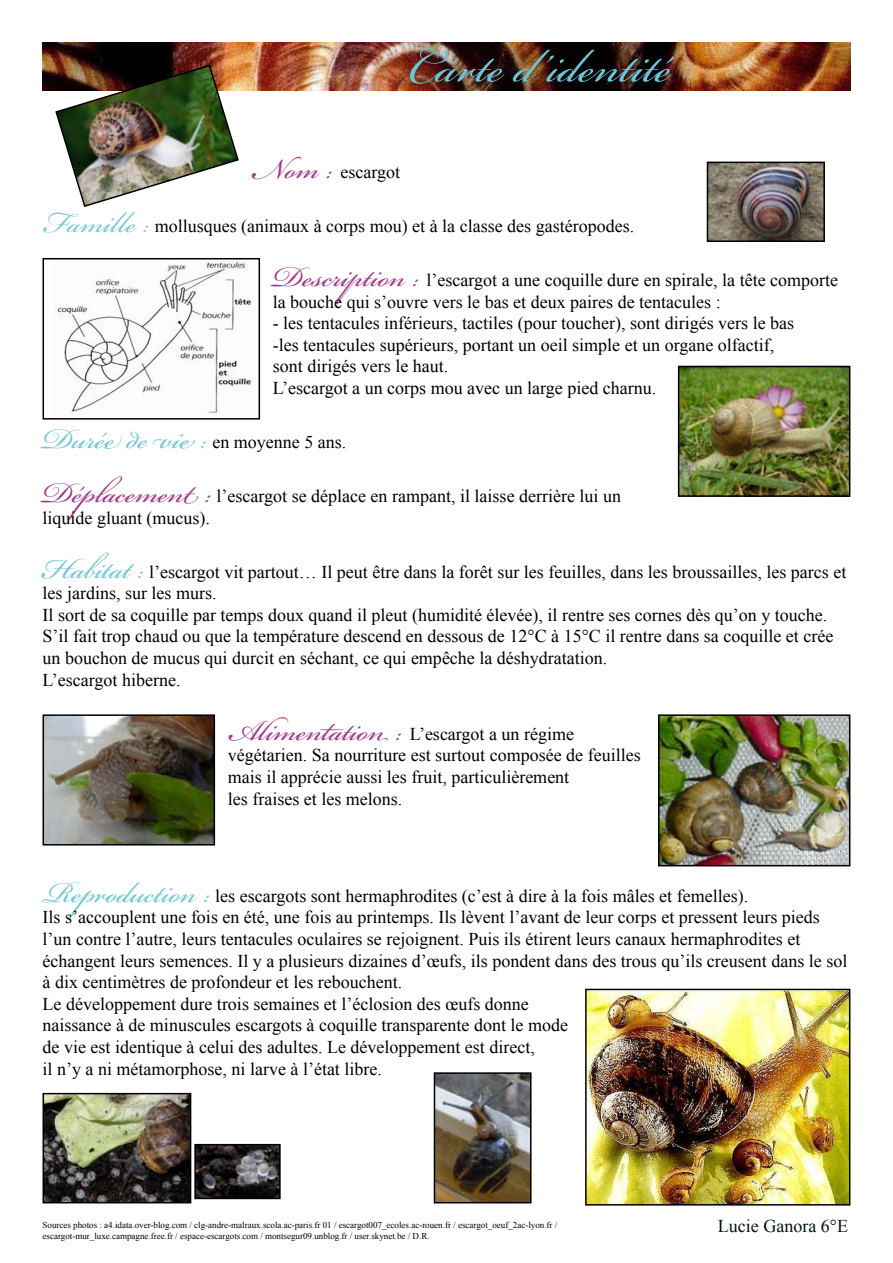
<style>
.page{position:relative;width:893px;height:1263px;background:#fff}
.page>*{position:absolute;margin:0;border:0;box-sizing:border-box;transform-origin:0 0}
.t1{font:72px "Bickham Script Pro";color:#6ac4d3}
.t2{font:45px "Bickham Script Pro";color:#a23a8b}
.t3{font:45px "Bickham Script Pro";color:#74c7d6}
.t4{font:45px "Bickham Script Pro";color:#7dcad6}
.t5{font:18px/21.6px "Times New Roman";color:#000}
.t6{font:18px "Times New Roman";color:#041312}
.t7{font:9px "Times New Roman";color:#000}
</style>
<div class="page">
<img style="left:43px;top:43px;width:807px;height:48px">
<img style="left:661px;top:717px;width:186px;height:146px">
<div style="left:658px;top:714px;width:192px;height:152px;border:2px solid #000"></div>
<img style="left:57px;top:261px;width:196px;height:152px">
<div style="left:43px;top:258px;width:217px;height:162px;border:2px solid #000"></div>
<img style="left:681px;top:369px;width:166px;height:125px">
<div style="left:678px;top:366px;width:172px;height:131px;border:2px solid #000"></div>
<img style="left:588px;top:992px;width:259px;height:210px">
<div style="left:585px;top:989px;width:265px;height:216px;border:2px solid #000"></div>
<img style="left:197px;top:1147px;width:81px;height:49px">
<div style="left:194px;top:1144px;width:87px;height:55px;border:2px solid #000"></div>
<img style="left:46px;top:1096px;width:142px;height:104px">
<div style="left:43px;top:1093px;width:148px;height:110px;border:2px solid #000"></div>
<img style="left:437px;top:1075px;width:91px;height:125px">
<div style="left:434px;top:1072px;width:97px;height:131px;border:2px solid #000"></div>
<img style="left:46px;top:717px;width:166px;height:125px">
<div style="left:43px;top:714px;width:172px;height:131px;border:2px solid #000"></div>
<img style="left:54px;top:64px;width:186px;height:143px">
<img style="left:710px;top:165px;width:112px;height:74px">
<div style="left:707px;top:162px;width:118px;height:80px;border:2px solid #000"></div>
<h1 class="t1" style="left:408px;top:14px;width:264px">Carte d’identité</h1>
<h2 class="t2" style="left:256px;top:136px;width:79px">Nom :</h2>
<p class="t5" style="left:340px;top:161px;width:61px">escargot</p>
<h2 class="t4" style="left:43px;top:190px;width:109px">Famille :</h2>
<p class="t5" style="left:155px;top:215px;width:481px">mollusques (animaux à corps mou) et à la classe des gastéropodes.</p>
<h2 class="t2" style="left:273px;top:244px;width:148px">Description :</h2>
<p class="t5" style="left:273px;top:269px;width:567px;text-indent:154px">l’escargot a une coquille dure en spirale, la tête comporte la bouche qui s’ouvre vers le bas et deux paires de tentacules :</p>
<p class="t5" style="left:273px;top:312px;width:523px">- les tentacules inférieurs, tactiles (pour toucher), sont dirigés vers le bas -les tentacules supérieurs, portant un oeil simple et un organe olfactif, sont dirigés vers le haut.<br>L’escargot a un corps mou avec un large pied charnu.</p>
<h2 class="t3" style="left:43px;top:406px;width:167px">Durée de vie :</h2>
<p class="t5" style="left:212px;top:431px;width:135px">en moyenne 5 ans.</p>
<h2 class="t2" style="left:43px;top:460px;width:171px">Déplacement :</h2>
<p class="t5" style="left:217px;top:485px;width:406px">l’escargot se déplace en rampant, il laisse derrière lui un</p>
<p class="t5" style="left:43px;top:507px;width:169px">liquide gluant (mucus).</p>
<h2 class="t3" style="left:43px;top:536px;width:104px">Habitat :</h2>
<p class="t5" style="left:43px;top:561px;width:805px;text-indent:107px">l’escargot vit partout… Il peut être dans la forêt sur les feuilles, dans les broussailles, les parcs et les jardins, sur les murs.<br>Il sort de sa coquille par temps doux quand il pleut (humidité élevée), il rentre ses cornes dès qu’on y touche.<br>S’il fait trop chaud ou que la température descend en dessous de 12°C à 15°C il rentre dans sa coquille et crée un bouchon de mucus qui durcit en séchant, ce qui empêche la déshydratation.<br>L’escargot hiberne.</p>
<h2 class="t2" style="left:228px;top:698px;width:176px">Alimentation :</h2>
<p class="t5" style="left:228px;top:723px;width:414px;text-indent:182px">L’escargot a un régime végétarien. Sa nourriture est surtout composée de feuilles mais il apprécie aussi les fruit, particulièrement<br>les fraises et les melons.</p>
<h2 class="t3" style="left:43px;top:860px;width:170px">Reproduction :</h2>
<p class="t5" style="left:43px;top:885px;width:806px;text-indent:173px">les escargots sont hermaphrodites (c’est à dire à la fois mâles et femelles).<br>Ils s’accouplent une fois en été, une fois au printemps. Ils lèvent l’avant de leur corps et pressent leurs pieds l’un contre l’autre, leurs tentacules oculaires se rejoignent. Puis ils étirent leurs canaux hermaphrodites et échangent leurs semences. Il y a plusieurs dizaines d’œufs, ils pondent dans des trous qu’ils creusent dans le sol à dix centimètres de profondeur et les rebouchent.<br>Le développement dure trois semaines et l’éclosion des œufs donne<br>naissance à de minuscules escargots à coquille transparente dont le mode<br>de vie est identique à celui des adultes. Le développement est direct,<br>il n’y a ni métamorphose, ni larve à l’état libre.</p>
<p class="t7" style="left:43px;top:1219px;width:516px">Sources photos : a4.idata.over-blog.com / clg-andre-malraux.scola.ac-paris.fr 01 / escargot007_ecoles.ac-rouen.fr / escargot_oeuf_2ac-lyon.fr /</p>
<p class="t6" style="left:718px;top:1214px;width:132px">Lucie Ganora 6°E</p>
<p class="t7" style="left:43px;top:1230px;width:389px">escargot-mur_luxe.campagne.free.fr / espace-escargots.com / montsegur09.unblog.fr / user.skynet.be / D.R.</p>
</div>
